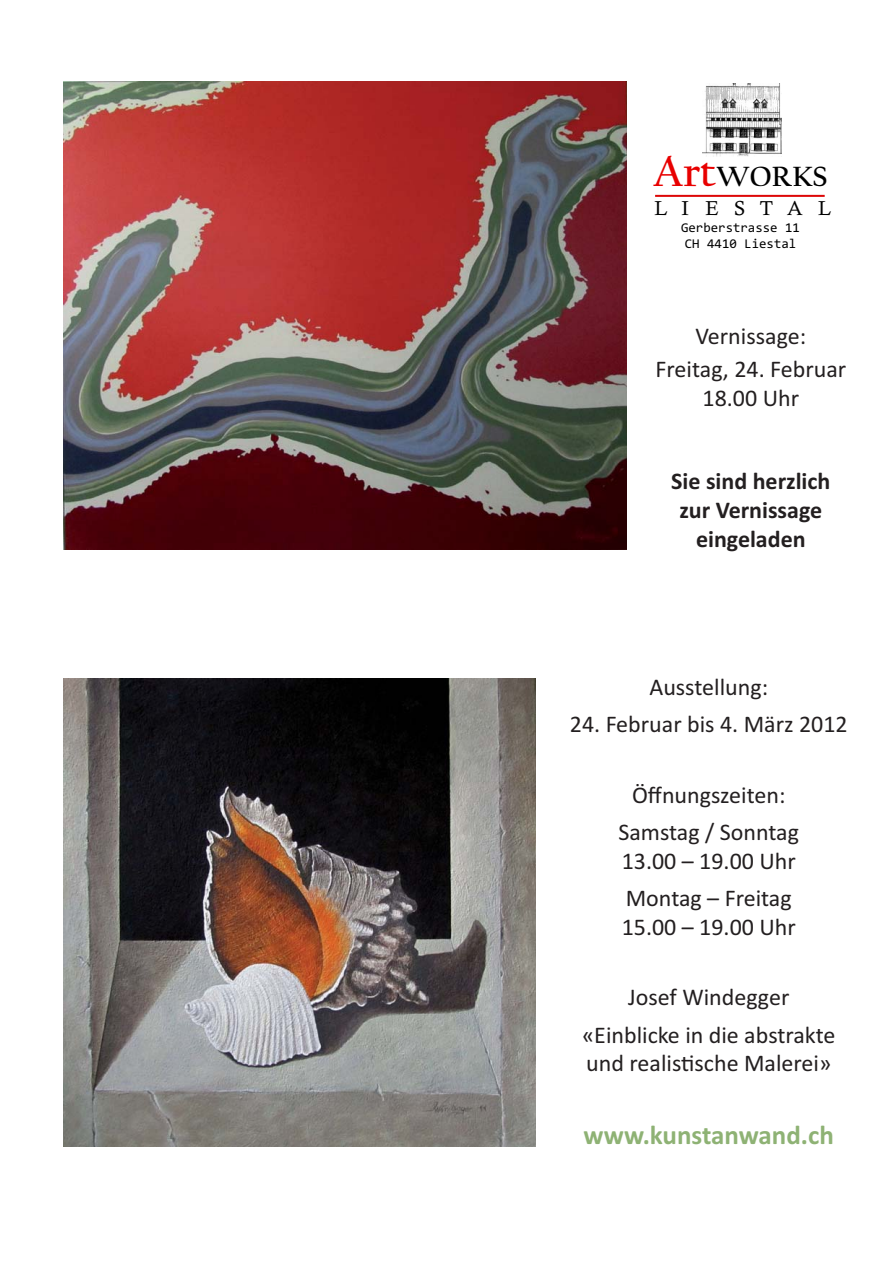
<style>
.page{position:relative;width:893px;height:1263px;background:#fff}
.page>*{position:absolute;margin:0;border:0;box-sizing:border-box;transform-origin:0 0}
.t1{font:700 28.95px "Californian FB";color:#000}
.t2{font:700 27px "Calibri";color:#8eb274}
.t3{font:24px/37.3px "Calibri";color:#231f20;text-align:center}
.t4{font:700 24px/28.8px "Calibri";color:#231f20;text-align:center}
.t5{font:20.25px "Calisto MT";color:#000}
.t6{font:13.5px/15.9px "Consolas";letter-spacing:.005em;color:#000}
.s1{font-size:43.2px;color:#e80000}
</style>
<div class="page">
<img style="left:64px;top:82px;width:563px;height:467px">
<img style="left:64px;top:678px;width:472px;height:468px">
<img style="left:702px;top:83px;width:80px;height:73px">
<hr style="left:655px;top:195px;width:170px;height:2px;background:#dd0707">
<p class="t1" style="left:653px;top:159px;width:176px"><span class="s1">Art</span>WORKS</p>
<p class="t5" style="left:655px;top:197px;width:178px">L I E S T A L</p>
<p class="t6" style="left:681px;top:220px;width:120px">Gerberstrasse 11<br>CH 4410 Liestal</p>
<p class="t3" style="left:655px;top:322px;width:192px;line-height:33px">Vernissage:<br>Freitag, 24. Februar</p>
<p class="t3" style="left:703px;top:381px;width:98px">18.00 Uhr</p>
<p class="t4" style="left:671px;top:469px;width:161px">Sie sind herzlich zur Vernissage eingeladen</p>
<p class="t3" style="left:649px;top:670px;width:120px">Ausstellung:</p>
<p class="t3" style="left:570px;top:708px;width:279px">24. Februar bis 4. März 2012</p>
<p class="t3" style="left:618px;top:778px;width:182px">Öffnungszeiten:<br>Samstag / Sonntag</p>
<p class="t3" style="left:622px;top:844px;width:176px;text-align:left">13.00 – 19.00 Uhr<br>Montag – Freitag</p>
<p class="t3" style="left:622px;top:910px;width:176px">15.00 – 19.00 Uhr</p>
<p class="t3" style="left:582px;top:980px;width:255px">Josef Windegger «Einblicke in die abstrakte</p>
<p class="t3" style="left:586px;top:1047px;width:247px">und realistische Malerei»</p>
<p class="t2" style="left:584px;top:1126px;width:252px">www.kunstanwand.ch</p>
</div>
